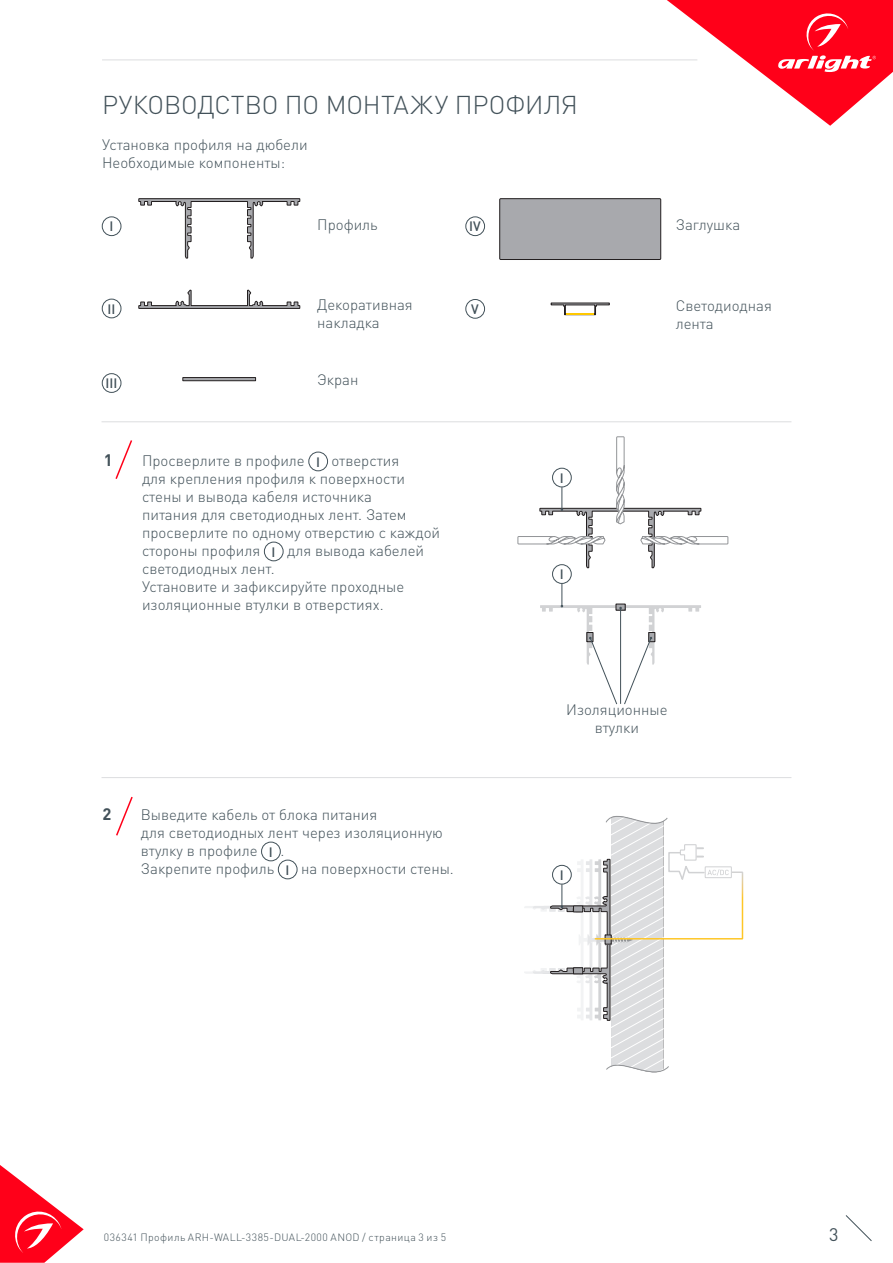
<style>
.page{position:relative;width:893px;height:1263px;background:#fff}
.page>*{position:absolute;margin:0;border:0;box-sizing:border-box;transform-origin:0 0}
.t1{font:300 25.5px "DIN Pro";letter-spacing:-.005em;color:#425159}
.t2{font:18px "DIN Pro";color:#425159}
.t3{font:700 16.5px "DIN Pro";color:#425159}
.t4{font:300 15px/18px "DIN Pro";color:#425159}
.t5{font:500 13.5px "DIN Pro";color:#425159}
.t6{font:300 10.5px "DIN Pro";letter-spacing:.045em;color:#425159}
</style>
<div class="page">
<svg style="left:0;top:1165px;width:84px;height:98px"></svg>
<svg style="left:845px;top:1215px;width:27px;height:26px"></svg>
<svg style="left:667px;top:0;width:226px;height:126px"></svg>
<hr style="left:102px;top:60px;width:595px;height:1px;background:#dcdddf">
<svg style="left:551px;top:303px;width:59px;height:12px"></svg>
<hr style="left:566px;top:313px;width:28px;height:2px;background:#ffc800">
<div style="left:102px;top:217px;width:19px;height:19px;border:1px solid #425159;border-radius:50%"></div>
<div style="left:102px;top:373px;width:19px;height:20px;border:1px solid #425159;border-radius:50%"></div>
<div style="left:466px;top:217px;width:19px;height:19px;border:1px solid #425159;border-radius:50%"></div>
<div style="left:102px;top:299px;width:19px;height:19px;border:1px solid #425159;border-radius:50%"></div>
<div style="left:466px;top:299px;width:19px;height:19px;border:1px solid #425159;border-radius:50%"></div>
<hr style="left:102px;top:421px;width:689px;height:1px;background:#dcdddf">
<hr style="left:102px;top:777px;width:689px;height:1px;background:#dcdddf">
<div style="left:309px;top:452px;width:19px;height:19px;border:1px solid #425159;border-radius:50%"></div>
<div style="left:264px;top:542px;width:19px;height:19px;border:1px solid #425159;border-radius:50%"></div>
<svg style="left:115px;top:440px;width:18px;height:39px"></svg>
<svg style="left:138px;top:198px;width:162px;height:61px"></svg>
<svg style="left:138px;top:289px;width:162px;height:20px"></svg>
<div style="left:183px;top:377px;width:73px;height:4px;border:1px solid #231f20"></div>
<div style="left:500px;top:199px;width:161px;height:60px;background:#a8a9ad"></div>
<div style="left:499px;top:198px;width:162px;height:62px;border:1px solid #231f20"></div>
<div style="left:261px;top:842px;width:19px;height:19px;border:1px solid #425159;border-radius:50%"></div>
<div style="left:278px;top:860px;width:19px;height:19px;border:1px solid #425159;border-radius:50%"></div>
<svg style="left:116px;top:796px;width:17px;height:40px"></svg>
<div style="left:552px;top:564px;width:19px;height:20px;border:1px solid #425159;border-radius:50%"></div>
<svg style="left:517px;top:436px;width:212px;height:133px"></svg>
<svg style="left:540px;top:584px;width:161px;height:120px"></svg>
<svg style="left:524px;top:816px;width:220px;height:257px"></svg>
<p class="t1" style="left:102px;top:87px;width:477px">РУКОВОДСТВО ПО МОНТАЖУ ПРОФИЛЯ</p>
<p class="t4" style="left:102px;top:134px;width:207px">Установка профиля на дюбели</p>
<p class="t4" style="left:102px;top:152px;width:185px">Необходимые компоненты:</p>
<p class="t5" style="left:109px;top:217px;width:5px">I</p>
<p class="t4" style="left:317px;top:215px;width:62px">Профиль</p>
<p class="t5" style="left:469px;top:217px;width:13px">IV</p>
<p class="t4" style="left:676px;top:215px;width:66px">Заглушка</p>
<p class="t4" style="left:317px;top:295px;width:97px">Декоративная накладка</p>
<p class="t4" style="left:676px;top:296px;width:98px">Cветодиодная</p>
<p class="t5" style="left:107px;top:300px;width:9px">II</p>
<p class="t5" style="left:471px;top:300px;width:9px">V</p>
<p class="t4" style="left:676px;top:314px;width:40px">лента</p>
<p class="t5" style="left:105px;top:374px;width:13px">III</p>
<p class="t4" style="left:317px;top:370px;width:43px">Экран</p>
<p class="t3" style="left:104px;top:449px;width:10px">1</p>
<p class="t4" style="left:142px;top:451px;width:164px">Просверлите в профиле</p>
<p class="t5" style="left:316px;top:453px;width:5px">I</p>
<p class="t4" style="left:142px;top:451px;width:300px;text-indent:190px">отверстия<br>для крепления профиля к поверхности стены и вывода кабеля источника<br>питания для светодиодных лент. Затем просверлите по одному отверстию с каждой стороны профиля</p>
<p class="t5" style="left:272px;top:543px;width:5px">I</p>
<p class="t4" style="left:287px;top:541px;width:139px">для вывода кабелей</p>
<p class="t4" style="left:142px;top:559px;width:264px">светодиодных лент.<br>Установите и зафиксируйте проходные изоляционные втулки в отверстиях.</p>
<p class="t5" style="left:560px;top:469px;width:5px">I</p>
<p class="t5" style="left:560px;top:565px;width:5px">I</p>
<p class="t4" style="left:566px;top:700px;width:103px;text-align:center">Изоляционные втулки</p>
<p class="t3" style="left:103px;top:803px;width:10px">2</p>
<p class="t4" style="left:141px;top:805px;width:304px">Выведите кабель от блока питания<br>для светодиодных лент через изоляционную втулку в профиле</p>
<p class="t5" style="left:269px;top:842px;width:5px">I</p>
<p class="t4" style="left:280px;top:841px;width:5px">.</p>
<p class="t4" style="left:141px;top:859px;width:135px">Закрепите профиль</p>
<p class="t5" style="left:286px;top:860px;width:5px">I</p>
<p class="t4" style="left:301px;top:859px;width:154px">на поверхности стены.</p>
<p class="t5" style="left:560px;top:866px;width:5px">I</p>
<p class="t6" style="left:104px;top:1230px;width:344px">036341 Профиль ARH-WALL-3385-DUAL-2000 ANOD / страница 3 из 5</p>
<p class="t2" style="left:829px;top:1222px;width:11px">3</p>
</div>
